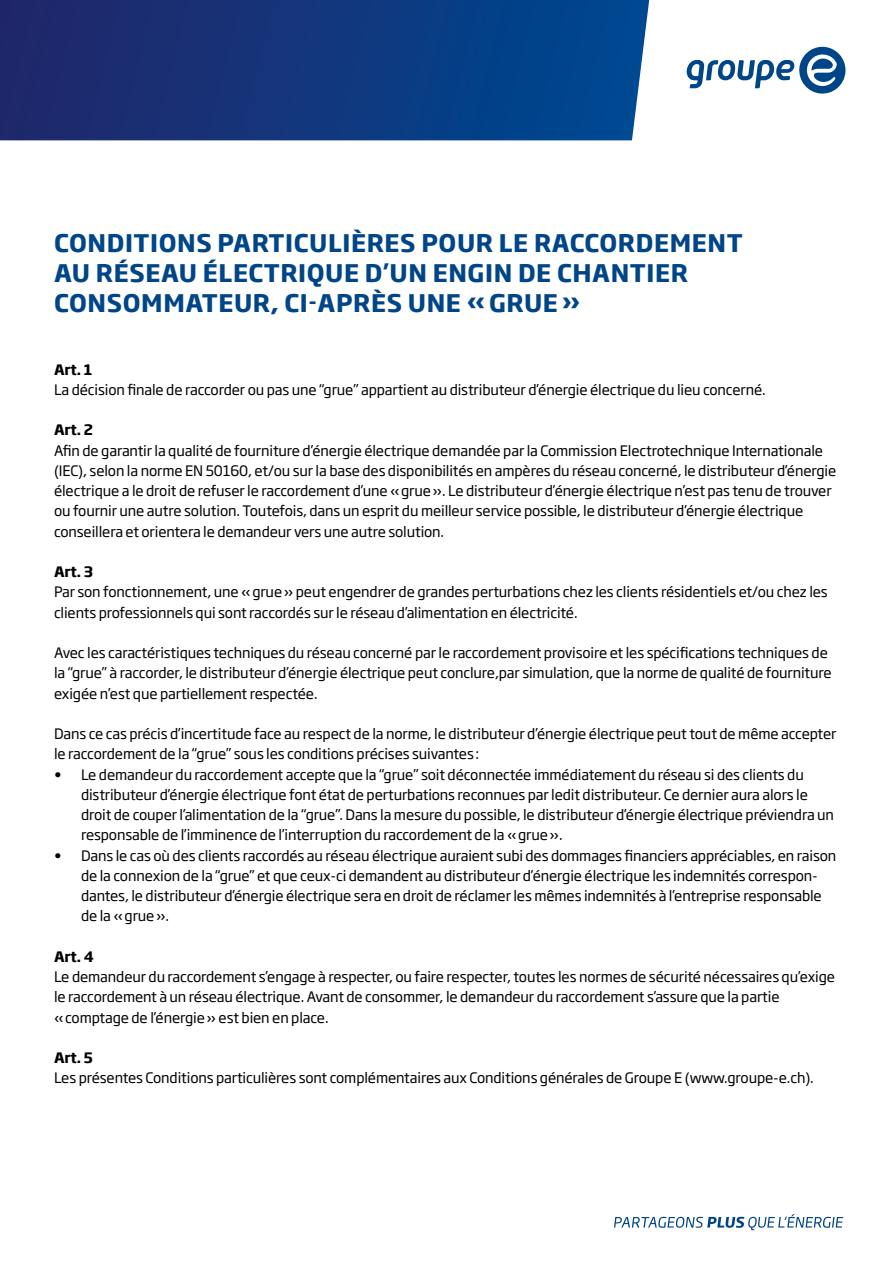
<style>
.page{position:relative;width:893px;height:1263px;background:#fff}
.page>*{position:absolute;margin:0;border:0;box-sizing:border-box;transform-origin:0 0}
.t1{font:700 24px/30px "Soho Gothic Pro";letter-spacing:.025em;color:#004587}
.t2{font:14.25px/20.2px "Soho Gothic Pro";letter-spacing:-.01em;color:#000}
.t3{font:700 14.25px "Soho Gothic Pro";letter-spacing:-.01em;color:#000}
</style>
<div class="page">
<svg style="left:614px;top:1214px;width:230px;height:16px"></svg>
<svg style="left:0;top:0;width:632px;height:140px;background:#0f367d"></svg>
<svg style="left:632px;top:0;width:214px;height:140px"></svg>
<h1 class="t1" style="left:54px;top:227px;width:690px">CONDITIONS PARTICULIÈRES POUR LE RACCORDEMENT<br>AU RÉSEAU ÉLECTRIQUE D’UN ENGIN DE CHANTIER<br>CONSOMMATEUR, CI-APRÈS UNE « GRUE »</h1>
<p class="t3" style="left:54px;top:358px;width:40px">Art. 1</p>
<p class="t2" style="left:54px;top:379px;width:713px">La décision finale de raccorder ou pas une “grue” appartient au distributeur d’énergie électrique du lieu concerné.</p>
<p class="t3" style="left:54px;top:419px;width:41px">Art. 2</p>
<p class="t2" style="left:54px;top:439px;width:784px">Afin de garantir la qualité de fourniture d’énergie électrique demandée par la Commission Electrotechnique Internationale (IEC), selon la norme EN 50160, et/ou sur la base des disponibilités en ampères du réseau concerné, le distributeur d’énergie électrique a le droit de refuser le raccordement d’une «grue». Le distributeur d’énergie électrique n’est pas tenu de trouver ou fournir une autre solution. Toutefois, dans un esprit du meilleur service possible, le distributeur d’énergie électrique conseillera et orientera le demandeur vers une autre solution.</p>
<p class="t3" style="left:54px;top:560px;width:41px">Art. 3</p>
<p class="t2" style="left:54px;top:581px;width:775px">Par son fonctionnement, une «grue» peut engendrer de grandes perturbations chez les clients résidentiels et/ou chez les clients professionnels qui sont raccordés sur le réseau d’alimentation en électricité.</p>
<p class="t2" style="left:54px;top:642px;width:779px">Avec les caractéristiques techniques du réseau concerné par le raccordement provisoire et les spécifications techniques de la “grue” à raccorder, le distributeur d’énergie électrique peut conclure,par simulation, que la norme de qualité de fourniture exigée n’est que partiellement respectée.</p>
<p class="t2" style="left:54px;top:723px;width:784px">Dans ce cas précis d’incertitude face au respect de la norme, le distributeur d’énergie électrique peut tout de même accepter le raccordement de la “grue” sous les conditions précises suivantes:</p>
<p class="t2" style="left:81px;top:763px;width:755px;text-indent:-27px">• Le demandeur du raccordement accepte que la “grue” soit déconnectée immédiatement du réseau si des clients du distributeur d’énergie électrique font état de perturbations reconnues par ledit distributeur. Ce dernier aura alors le droit de couper l’alimentation de la “grue”. Dans la mesure du possible, le distributeur d’énergie électrique préviendra un responsable de l’imminence de l’interruption du raccordement de la «grue».</p>
<p class="t2" style="left:81px;top:844px;width:757px;text-indent:-27px">• Dans le cas où des clients raccordés au réseau électrique auraient subi des dommages financiers appréciables, en raison de la connexion de la “grue” et que ceux-ci demandent au distributeur d’énergie électrique les indemnités correspon&shy;dantes, le distributeur d’énergie électrique sera en droit de réclamer les mêmes indemnités à l’entreprise responsable de la «grue».</p>
<p class="t3" style="left:54px;top:945px;width:41px">Art. 4</p>
<p class="t2" style="left:54px;top:966px;width:783px">Le demandeur du raccordement s’engage à respecter, ou faire respecter, toutes les normes de sécurité nécessaires qu’exige le raccordement à un réseau électrique. Avant de consommer, le demandeur du raccordement s’assure que la partie «comptage de l’énergie» est bien en place.</p>
<p class="t3" style="left:54px;top:1046px;width:40px">Art. 5</p>
<p class="t2" style="left:54px;top:1067px;width:761px">Les présentes Conditions particulières sont complémentaires aux Conditions générales de Groupe E (www.groupe-e.ch).</p>
</div>
